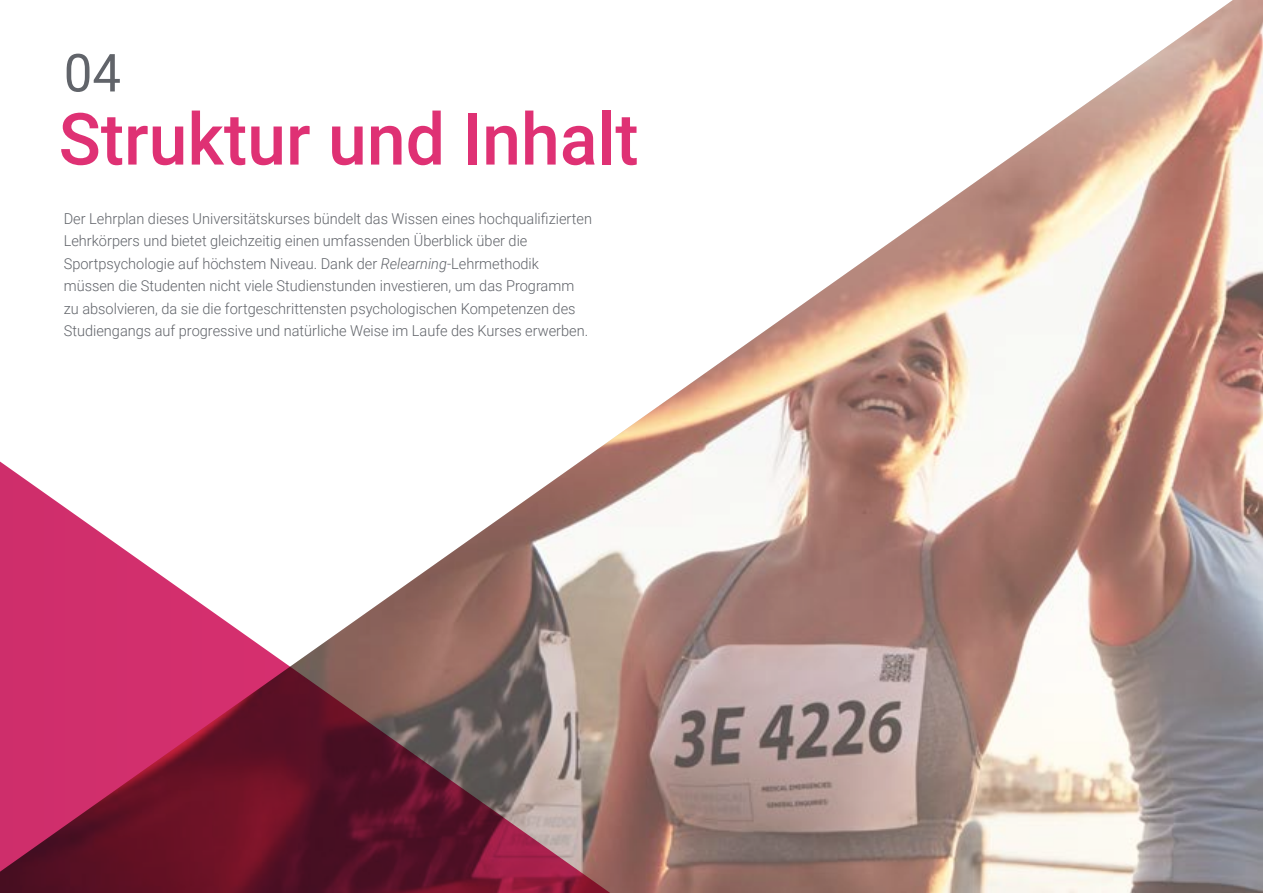
<style>
.page{position:relative;width:1263px;height:893px;background:#fff}
.page>*{position:absolute;margin:0;border:0;box-sizing:border-box;transform-origin:0 0}
.t1{font:500 72px "Roboto";color:#df3174}
.t2{font:52.5px "Roboto";color:#61646a}
.t3{font:300 15px/22.5px "Roboto";color:#61646a}
.s1{font-style:italic}
</style>
<div class="page">
<img style="left:602px;top:0;width:661px;height:893px">
<svg style="left:0;top:446px;width:640px;height:447px"></svg>
<h2 class="t2" style="left:64px;top:36px;width:59px">04</h2>
<h1 class="t1" style="left:59px;top:89px;width:581px">Struktur und Inhalt</h1>
<p class="t3" style="left:64px;top:207px;width:530px">Der Lehrplan dieses Universitätskurses bündelt das Wissen eines hochqualifizierten Lehrkörpers und bietet gleichzeitig einen umfassenden Überblick über die Sportpsychologie auf höchstem Niveau. Dank der <span class="s1">Relearning</span>-Lehrmethodik müssen die Studenten nicht viele Studienstunden investieren, um das Programm zu absolvieren, da sie die fortgeschrittensten psychologischen Kompetenzen des Studiengangs auf progressive und natürliche Weise im Laufe des Kurses erwerben.</p>
</div>
